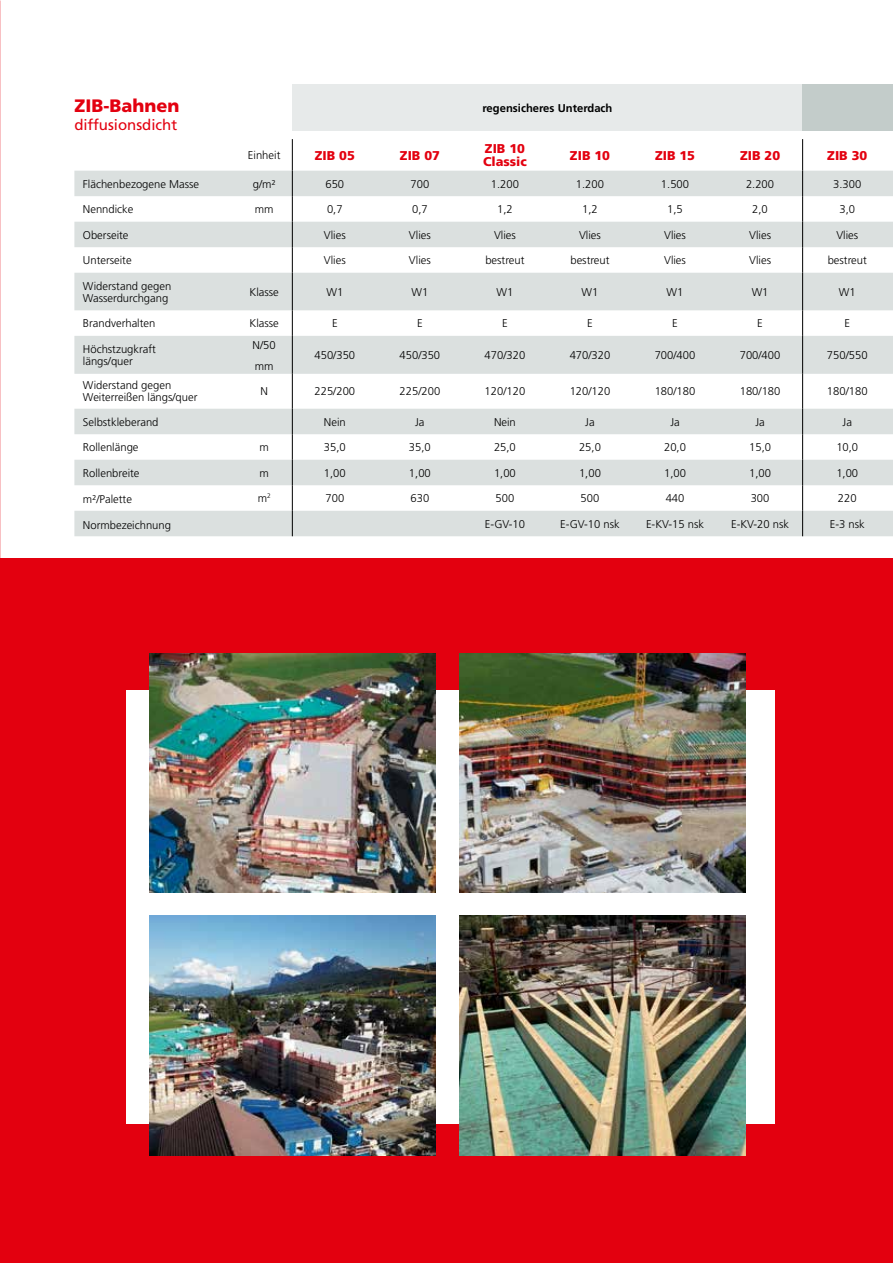
<style>
.page{position:relative;width:893px;height:1263px;background:#fff}
.page>*{position:absolute;margin:0;border:0;box-sizing:border-box;transform-origin:0 0}
.t1{font:900 18px "Frutiger LT Pro";color:#e3000f}
.t2{font:15px "Frutiger LT Pro";color:#e3000f}
.t3{font:900 12.75px/13.5px "Frutiger LT Pro";color:#e3000f}
.t4{font:300 11.25px/12px "Frutiger LT Pro";color:#000}
.t5{font:700 11.25px "Frutiger LT Pro";color:#000}
</style>
<div class="page">
<div style="left:0;top:558px;width:892px;height:705px;background:#e3000f"></div>
<div style="left:292px;top:84px;width:511px;height:47px;background:#e7eaea"></div>
<div style="left:803px;top:84px;width:90px;height:47px;background:#c3ccca"></div>
<svg style="left:74px;top:171px;width:819px;height:365px;fill:#dbe0df"></svg>
<hr style="left:292px;top:139px;width:1px;height:32px;background:#000">
<svg style="left:292px;top:171px;width:1px;height:102px"></svg>
<hr style="left:292px;top:273px;width:1px;height:37px;background:#000">
<svg style="left:292px;top:310px;width:1px;height:26px"></svg>
<hr style="left:292px;top:336px;width:1px;height:38px;background:#000">
<hr style="left:292px;top:374px;width:1px;height:35px;background:#000">
<svg style="left:292px;top:409px;width:1px;height:127px"></svg>
<hr style="left:802px;top:139px;width:1px;height:32px;background:#000">
<svg style="left:802px;top:171px;width:1px;height:102px"></svg>
<hr style="left:802px;top:273px;width:1px;height:37px;background:#000">
<svg style="left:802px;top:310px;width:1px;height:26px"></svg>
<hr style="left:802px;top:336px;width:1px;height:38px;background:#000">
<hr style="left:802px;top:374px;width:1px;height:35px;background:#000">
<svg style="left:802px;top:409px;width:1px;height:127px"></svg>
<div style="left:126px;top:690px;width:649px;height:434px;background:#fff"></div>
<img style="left:150px;top:653px;width:286px;height:239px">
<img style="left:459px;top:653px;width:287px;height:239px">
<img style="left:150px;top:916px;width:286px;height:239px">
<img style="left:459px;top:916px;width:287px;height:240px">
<h1 class="t1" style="left:74px;top:95px;width:107px">ZIB-Bahnen</h1>
<h2 class="t2" style="left:74px;top:116px;width:104px">diffusionsdicht</h2>
<p class="t5" style="left:482px;top:101px;width:132px">regensicheres Unterdach</p>
<p class="t4" style="left:248px;top:149px;width:34px">Einheit</p>
<p class="t3" style="left:315px;top:148px;width:42px">ZIB 05</p>
<p class="t3" style="left:400px;top:148px;width:42px">ZIB 07</p>
<p class="t3" style="left:483px;top:142px;width:45px">ZIB 10<br>Classic</p>
<p class="t3" style="left:570px;top:148px;width:42px">ZIB 10</p>
<p class="t3" style="left:655px;top:148px;width:42px">ZIB 15</p>
<p class="t3" style="left:740px;top:148px;width:42px">ZIB 20</p>
<p class="t3" style="left:827px;top:148px;width:42px">ZIB 30</p>
<p class="t4" style="left:83px;top:178px;width:118px">Flächenbezogene Masse</p>
<p class="t4" style="left:253px;top:178px;width:24px">g/m²</p>
<p class="t4" style="left:325px;top:178px;width:20px">650</p>
<p class="t4" style="left:410px;top:178px;width:20px">700</p>
<p class="t4" style="left:491px;top:178px;width:30px">1.200</p>
<p class="t4" style="left:576px;top:178px;width:30px">1.200</p>
<p class="t4" style="left:661px;top:178px;width:30px">1.500</p>
<p class="t4" style="left:746px;top:178px;width:30px">2.200</p>
<p class="t4" style="left:833px;top:178px;width:30px">3.300</p>
<p class="t4" style="left:83px;top:203px;width:52px">Nenndicke</p>
<p class="t4" style="left:255px;top:203px;width:20px">mm</p>
<p class="t4" style="left:327px;top:203px;width:17px">0,7</p>
<p class="t4" style="left:412px;top:203px;width:17px">0,7</p>
<p class="t4" style="left:497px;top:203px;width:17px">1,2</p>
<p class="t4" style="left:582px;top:203px;width:17px">1,2</p>
<p class="t4" style="left:667px;top:203px;width:17px">1,5</p>
<p class="t4" style="left:752px;top:203px;width:17px">2,0</p>
<p class="t4" style="left:839px;top:203px;width:17px">3,0</p>
<p class="t4" style="left:83px;top:229px;width:47px">Oberseite</p>
<p class="t4" style="left:324px;top:229px;width:23px">Vlies</p>
<p class="t4" style="left:409px;top:229px;width:23px">Vlies</p>
<p class="t4" style="left:494px;top:229px;width:23px">Vlies</p>
<p class="t4" style="left:579px;top:229px;width:23px">Vlies</p>
<p class="t4" style="left:664px;top:229px;width:23px">Vlies</p>
<p class="t4" style="left:749px;top:229px;width:23px">Vlies</p>
<p class="t4" style="left:836px;top:229px;width:23px">Vlies</p>
<p class="t4" style="left:83px;top:254px;width:50px">Unterseite</p>
<p class="t4" style="left:324px;top:254px;width:23px">Vlies</p>
<p class="t4" style="left:409px;top:254px;width:23px">Vlies</p>
<p class="t4" style="left:485px;top:254px;width:41px">bestreut</p>
<p class="t4" style="left:570px;top:254px;width:41px">bestreut</p>
<p class="t4" style="left:664px;top:254px;width:23px">Vlies</p>
<p class="t4" style="left:749px;top:254px;width:23px">Vlies</p>
<p class="t4" style="left:828px;top:254px;width:41px">bestreut</p>
<p class="t4" style="left:83px;top:280px;width:90px">Widerstand gegen<br>Wasserdurchgang</p>
<p class="t4" style="left:249px;top:286px;width:31px">Klasse</p>
<p class="t4" style="left:326px;top:286px;width:18px">W1</p>
<p class="t4" style="left:411px;top:286px;width:18px">W1</p>
<p class="t4" style="left:496px;top:286px;width:18px">W1</p>
<p class="t4" style="left:582px;top:286px;width:18px">W1</p>
<p class="t4" style="left:667px;top:286px;width:18px">W1</p>
<p class="t4" style="left:752px;top:286px;width:18px">W1</p>
<p class="t4" style="left:839px;top:286px;width:18px">W1</p>
<p class="t4" style="left:83px;top:317px;width:74px">Brandverhalten</p>
<p class="t4" style="left:249px;top:317px;width:31px">Klasse</p>
<p class="t4" style="left:332px;top:317px;width:7px">E</p>
<p class="t4" style="left:417px;top:317px;width:7px">E</p>
<p class="t4" style="left:502px;top:317px;width:7px">E</p>
<p class="t4" style="left:587px;top:317px;width:7px">E</p>
<p class="t4" style="left:672px;top:317px;width:7px">E</p>
<p class="t4" style="left:757px;top:317px;width:7px">E</p>
<p class="t4" style="left:844px;top:317px;width:7px">E</p>
<p class="t4" style="left:83px;top:343px;width:75px">Höchstzugkraft längs/quer</p>
<p class="t4" style="left:253px;top:334px;width:25px;line-height:21px">N/50 mm</p>
<p class="t4" style="left:315px;top:349px;width:42px">450/350</p>
<p class="t4" style="left:400px;top:349px;width:42px">450/350</p>
<p class="t4" style="left:485px;top:349px;width:42px">470/320</p>
<p class="t4" style="left:570px;top:349px;width:42px">470/320</p>
<p class="t4" style="left:655px;top:349px;width:42px">700/400</p>
<p class="t4" style="left:740px;top:349px;width:42px">700/400</p>
<p class="t4" style="left:827px;top:349px;width:42px">750/550</p>
<p class="t4" style="left:83px;top:380px;width:116px">Widerstand gegen<br>Weiterreißen längs/quer</p>
<p class="t4" style="left:260px;top:386px;width:9px">N</p>
<p class="t4" style="left:315px;top:386px;width:42px">225/200</p>
<p class="t4" style="left:400px;top:386px;width:42px">225/200</p>
<p class="t4" style="left:485px;top:386px;width:42px">120/120</p>
<p class="t4" style="left:570px;top:386px;width:42px">120/120</p>
<p class="t4" style="left:655px;top:386px;width:42px">180/180</p>
<p class="t4" style="left:740px;top:386px;width:42px">180/180</p>
<p class="t4" style="left:827px;top:386px;width:42px">180/180</p>
<p class="t4" style="left:83px;top:416px;width:77px">Selbstkleberand</p>
<p class="t4" style="left:324px;top:416px;width:23px">Nein</p>
<p class="t4" style="left:415px;top:416px;width:11px">Ja</p>
<p class="t4" style="left:494px;top:416px;width:23px">Nein</p>
<p class="t4" style="left:585px;top:416px;width:11px">Ja</p>
<p class="t4" style="left:670px;top:416px;width:11px">Ja</p>
<p class="t4" style="left:755px;top:416px;width:11px">Ja</p>
<p class="t4" style="left:843px;top:416px;width:11px">Ja</p>
<p class="t4" style="left:83px;top:441px;width:57px">Rollenlänge</p>
<p class="t4" style="left:259px;top:441px;width:11px">m</p>
<p class="t4" style="left:324px;top:441px;width:23px">35,0</p>
<p class="t4" style="left:409px;top:441px;width:23px">35,0</p>
<p class="t4" style="left:494px;top:441px;width:23px">25,0</p>
<p class="t4" style="left:579px;top:441px;width:23px">25,0</p>
<p class="t4" style="left:664px;top:441px;width:23px">20,0</p>
<p class="t4" style="left:749px;top:441px;width:23px">15,0</p>
<p class="t4" style="left:836px;top:441px;width:23px">10,0</p>
<p class="t4" style="left:83px;top:467px;width:58px">Rollenbreite</p>
<p class="t4" style="left:259px;top:467px;width:11px">m</p>
<p class="t4" style="left:324px;top:467px;width:23px">1,00</p>
<p class="t4" style="left:409px;top:467px;width:23px">1,00</p>
<p class="t4" style="left:494px;top:467px;width:23px">1,00</p>
<p class="t4" style="left:579px;top:467px;width:23px">1,00</p>
<p class="t4" style="left:664px;top:467px;width:23px">1,00</p>
<p class="t4" style="left:749px;top:467px;width:23px">1,00</p>
<p class="t4" style="left:836px;top:467px;width:23px">1,00</p>
<p class="t4" style="left:83px;top:493px;width:51px">m²/Palette</p>
<p class="t4" style="left:258px;top:492px;width:15px">m<sup>2</sup></p>
<p class="t4" style="left:325px;top:492px;width:20px">700</p>
<p class="t4" style="left:410px;top:492px;width:20px">630</p>
<p class="t4" style="left:496px;top:492px;width:20px">500</p>
<p class="t4" style="left:581px;top:492px;width:20px">500</p>
<p class="t4" style="left:666px;top:492px;width:20px">440</p>
<p class="t4" style="left:751px;top:492px;width:20px">300</p>
<p class="t4" style="left:838px;top:492px;width:20px">220</p>
<p class="t4" style="left:83px;top:519px;width:90px">Normbezeichnung</p>
<p class="t4" style="left:485px;top:518px;width:42px">E-GV-10</p>
<p class="t4" style="left:560px;top:518px;width:61px">E-GV-10 nsk</p>
<p class="t4" style="left:646px;top:518px;width:60px">E-KV-15 nsk</p>
<p class="t4" style="left:731px;top:518px;width:60px">E-KV-20 nsk</p>
<p class="t4" style="left:830px;top:518px;width:37px">E-3 nsk</p>
</div>
